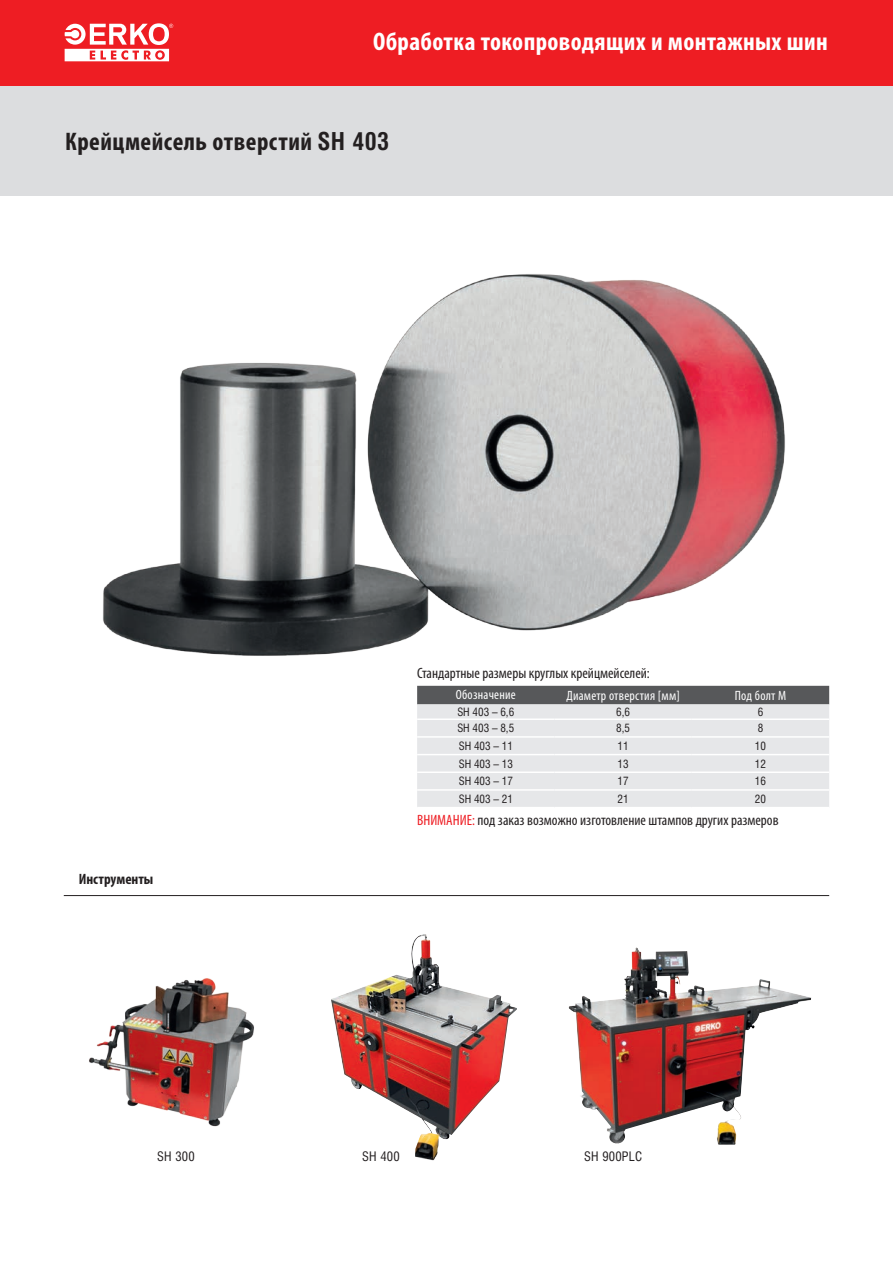
<style>
.page{position:relative;width:893px;height:1263px;background:#fff}
.page>*{position:absolute;margin:0;border:0;box-sizing:border-box;transform-origin:0 0}
.ros_tyt_roz_pas_czer{font:700 condensed 25.5px "Myriad Pro";letter-spacing:.015em;color:#fff}
._1_NAZWY_TYTULY{font:700 condensed 25.5px "Myriad Pro";letter-spacing:.02em;color:#231f20}
._01_txt_praski{font:condensed 15px "Myriad Pro";color:#231f20}
._01_txt_praski-2{font:700 condensed 15px "Myriad Pro";color:#231f20}
.tabela_heder{font:condensed 13.5px "Myriad Pro";letter-spacing:.02em;color:#fff}
._1_NAZWY_TYTULY-2{font:12px "Swis 721 Cn PL";letter-spacing:.015em;color:#231f20}
.t1{font:10.5px "Swis 721 Cn PL";color:#231f20}
.s1{font-family:"Swis 721 Cn PL";font-stretch:normal;font-size:22.5px}
.s2{color:#ee1d23}
</style>
<div class="page">
<div style="left:0;top:85px;width:893px;height:111px;background:#dcdddf"></div>
<div style="left:0;top:0;width:893px;height:85px;background:#ee1d23"></div>
<svg style="left:65px;top:23px;width:108px;height:38px"></svg>
<img style="left:103px;top:274px;width:682px;height:382px">
<img style="left:331px;top:934px;width:186px;height:227px">
<img style="left:89px;top:978px;width:165px;height:149px">
<img style="left:568px;top:948px;width:173px;height:196px">
<hr style="left:64px;top:895px;width:765px;height:1px;background:#231f20">
<svg style="left:417px;top:686px;width:412px;height:121px;background:#cecfd1"></svg>
<hr style="left:417px;top:718px;width:137px;height:2px;background:#fff">
<hr style="left:554px;top:718px;width:138px;height:2px;background:#fff">
<hr style="left:692px;top:718px;width:137px;height:2px;background:#fff">
<hr style="left:417px;top:736px;width:137px;height:2px;background:#fff">
<hr style="left:554px;top:736px;width:138px;height:2px;background:#fff">
<hr style="left:692px;top:736px;width:137px;height:2px;background:#fff">
<hr style="left:417px;top:754px;width:137px;height:1px;background:#fff">
<hr style="left:554px;top:754px;width:138px;height:1px;background:#fff">
<hr style="left:692px;top:754px;width:137px;height:1px;background:#fff">
<hr style="left:417px;top:771px;width:137px;height:2px;background:#fff">
<hr style="left:554px;top:771px;width:138px;height:2px;background:#fff">
<hr style="left:692px;top:771px;width:137px;height:2px;background:#fff">
<hr style="left:417px;top:789px;width:137px;height:2px;background:#fff">
<hr style="left:554px;top:789px;width:138px;height:2px;background:#fff">
<hr style="left:692px;top:789px;width:137px;height:2px;background:#fff">
<p class="ros_tyt_roz_pas_czer" style="left:373px;top:28px;width:456px">Обработка токопроводящих и монтажных шин</p>
<p class="_1_NAZWY_TYTULY" style="left:65px;top:127px;width:325px">Крейцмейсель отверстий <span class="s1">SH 403</span></p>
<p class="_01_txt_praski-2" style="left:79px;top:870px;width:76px">Инструменты</p>
<p class="_01_txt_praski" style="left:417px;top:665px;width:234px">Стандартные размеры круглых крейцмейселей:</p>
<p class="tabela_heder" style="left:456px;top:687px;width:61px">Обозначение</p>
<p class="tabela_heder" style="left:566px;top:688px;width:115px">Диаметр отверстия [мм]</p>
<p class="tabela_heder" style="left:735px;top:688px;width:53px">Под болт M</p>
<p class="t1" style="left:457px;top:705px;width:58px">SH 403 – 6,6</p>
<p class="t1" style="left:616px;top:705px;width:15px">6,6</p>
<p class="t1" style="left:758px;top:705px;width:7px">6</p>
<p class="t1" style="left:457px;top:721px;width:58px">SH 403 – 8,5</p>
<p class="t1" style="left:616px;top:721px;width:15px">8,5</p>
<p class="t1" style="left:758px;top:721px;width:7px">8</p>
<p class="t1" style="left:459px;top:739px;width:56px">SH 403 – 11</p>
<p class="t1" style="left:618px;top:739px;width:13px">11</p>
<p class="t1" style="left:755px;top:739px;width:13px">10</p>
<p class="t1" style="left:459px;top:757px;width:56px">SH 403 – 13</p>
<p class="t1" style="left:618px;top:757px;width:13px">13</p>
<p class="t1" style="left:755px;top:757px;width:13px">12</p>
<p class="t1" style="left:459px;top:774px;width:56px">SH 403 – 17</p>
<p class="t1" style="left:618px;top:774px;width:13px">17</p>
<p class="t1" style="left:755px;top:774px;width:13px">16</p>
<p class="t1" style="left:459px;top:792px;width:56px">SH 403 – 21</p>
<p class="t1" style="left:618px;top:792px;width:13px">21</p>
<p class="t1" style="left:755px;top:792px;width:13px">20</p>
<p class="_01_txt_praski" style="left:417px;top:812px;width:363px"><span class="s2">ВНИМАНИЕ:</span> под заказ возможно изготовление штампов других размеров</p>
<p class="_1_NAZWY_TYTULY-2" style="left:157px;top:1148px;width:39px">SH 300</p>
<p class="_1_NAZWY_TYTULY-2" style="left:362px;top:1148px;width:39px">SH 400</p>
<p class="_1_NAZWY_TYTULY-2" style="left:584px;top:1148px;width:60px">SH 900PLC</p>
</div>
